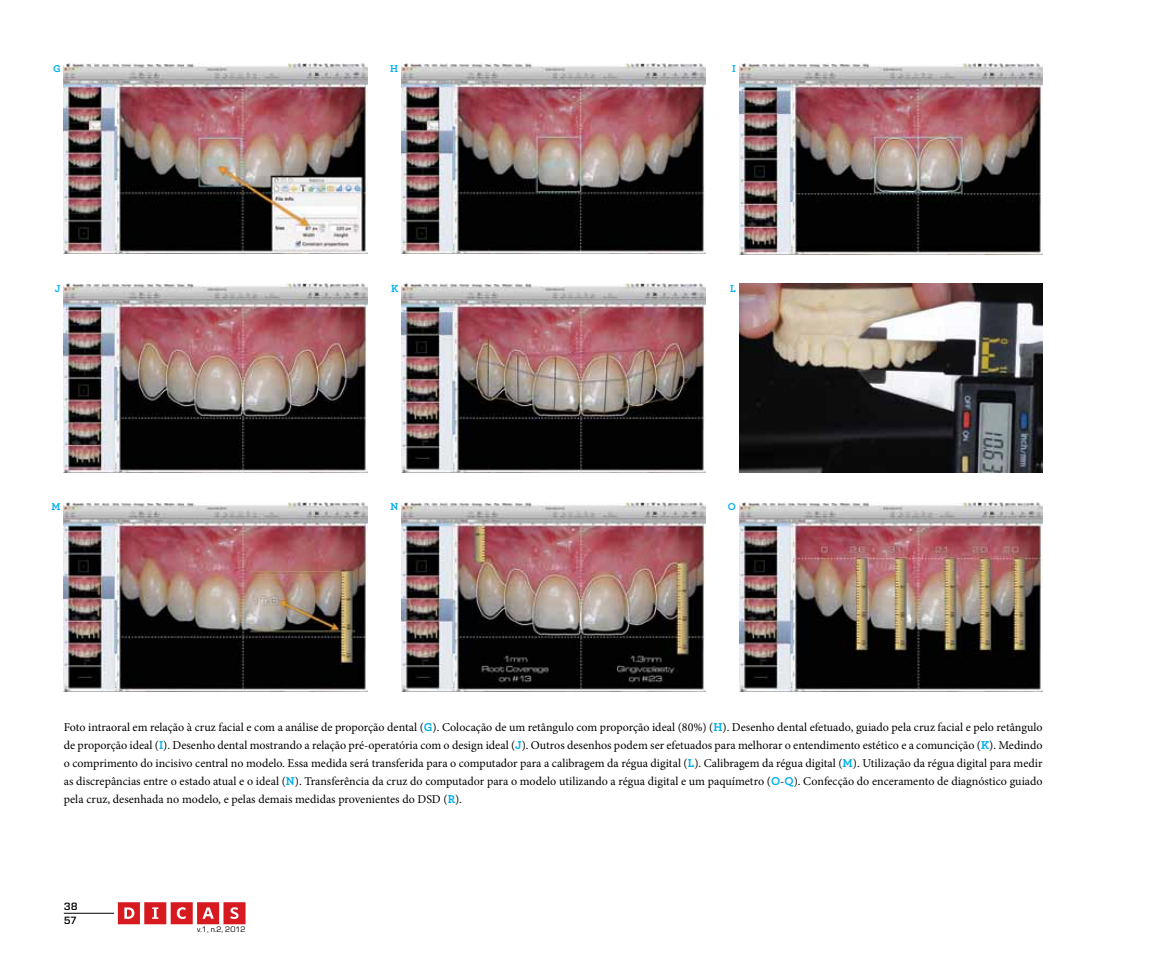
<style>
.page{position:relative;width:1149px;height:957px;background:#fff}
.page>*{position:absolute;margin:0;border:0;box-sizing:border-box;transform-origin:0 0}
.t1{font:12px/18px "Minion Pro";color:#000;text-align:justify}
.t2{font:700 10.5px "Archer Pro";color:#00aeef}
.t3{font:500 10.5px "Forza";color:#000}
.t4{font:8.25px "Eurostile";color:#000}
.s1{font-family:"Archer Pro";font-weight:700;color:#00aeef}
</style>
<div class="page">
<svg style="left:118px;top:902px;width:127px;height:22px"></svg>
<hr style="left:64px;top:913px;width:50px;height:1px;background:#000">
<img style="left:64px;top:502px;width:303px;height:190px">
<img style="left:64px;top:283px;width:303px;height:190px">
<img style="left:739px;top:283px;width:303px;height:190px">
<img style="left:401px;top:502px;width:303px;height:189px">
<img style="left:401px;top:283px;width:303px;height:190px">
<img style="left:739px;top:502px;width:303px;height:189px">
<img style="left:64px;top:64px;width:303px;height:190px">
<img style="left:401px;top:64px;width:303px;height:189px">
<img style="left:739px;top:64px;width:303px;height:190px">
<p class="t2" style="left:53px;top:60px;width:9px">G</p>
<p class="t2" style="left:390px;top:60px;width:9px">H</p>
<p class="t2" style="left:732px;top:60px;width:5px">I</p>
<p class="t2" style="left:55px;top:280px;width:7px">J</p>
<p class="t2" style="left:729px;top:280px;width:7px">L</p>
<p class="t2" style="left:391px;top:280px;width:9px">K</p>
<p class="t2" style="left:52px;top:499px;width:11px">M</p>
<p class="t2" style="left:390px;top:499px;width:9px">N</p>
<p class="t2" style="left:727px;top:499px;width:10px">O</p>
<p class="t1" style="left:64px;top:718px;width:980px">Foto intraoral em relação à cruz facial e com a análise de proporção dental (<span class="s1">G</span>). Colocação de um retângulo com proporção ideal (80%) (<span class="s1">H</span>). Desenho dental efetuado, guiado pela cruz facial e pelo retângulo de proporção ideal (<span class="s1">I</span>). Desenho dental mostrando a relação pré-operatória com o design ideal (<span class="s1">J</span>). Outros desenhos podem ser efetuados para melhorar o entendimento estético e a comuncição (<span class="s1">K</span>). Medindo o comprimento do incisivo central no modelo. Essa medida será transferida para o computador para a calibragem da régua digital (<span class="s1">L</span>). Calibragem da régua digital (<span class="s1">M</span>). Utilização da régua digital para medir as discrepâncias entre o estado atual e o ideal (<span class="s1">N</span>). Transferência da cruz do computador para o modelo utilizando a régua digital e um paquímetro (<span class="s1">O</span>-<span class="s1">Q</span>). Confecção do enceramento de diagnóstico guiado pela cruz, desenhada no modelo, e pelas demais medidas provenientes do DSD (<span class="s1">R</span>).</p>
<p class="t3" style="left:64px;top:899px;width:15px">38</p>
<p class="t3" style="left:64px;top:913px;width:14px">57</p>
<p class="t4" style="left:197px;top:925px;width:50px">v.1, n.2, 2012</p>
</div>
